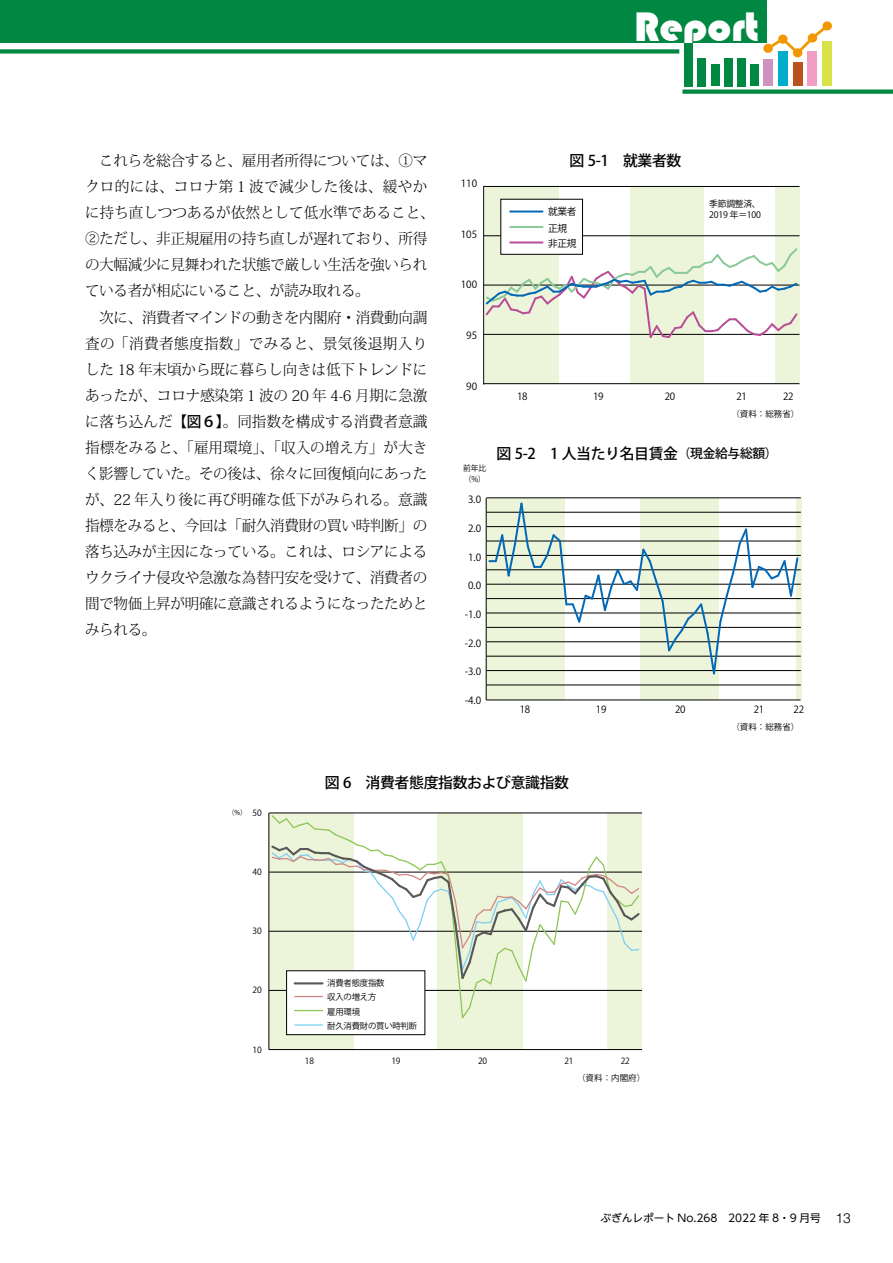
<style>
.page{position:relative;width:893px;height:1263px;background:#fff}
.page>*{position:absolute;margin:0;border:0;box-sizing:border-box;transform-origin:0 0}
.t1{font:42.45px "Bauhaus 93";color:#fff}
.t2{font:300 14.85px/26.1px "Koz Min Pr 6 N";letter-spacing:-.025em;color:#000}
.t3{font:500 14.85px "Koz Go Pr 6 N";letter-spacing:-.025em;color:#000}
.t4{font:10.65px "UD Shin Go NT Pro";color:#000}
.t5{font:9.9px/17.1px "Koz Go Pr 6 N";letter-spacing:-.025em;color:#000}
.t6{font:8.85px/10.9px "Koz Go Pr 6 N";letter-spacing:-.025em;color:#000}
.t7{font:8.55px/14.4px "Koz Go Pr 6 N";letter-spacing:-.025em;color:#000}
.t8{font:7.95px/10.9px "Koz Go Pr 6 N";color:#000}
.t9{font:6.9px "Koz Go Pr 6 N";color:#000}
.s1{font-family:"Koz Go Pr 6 N";font-weight:500}
.s2{font-size:12.75px}
.s3{font-family:"Helvetica LT Std";font-weight:300;font-size:13.8px}
</style>
<div class="page">
<div style="left:0;top:0;width:766px;height:43px;background:#008842"></div>
<div style="left:822px;top:41px;width:10px;height:45px;background:#dae24a"></div>
<div style="left:808px;top:52px;width:9px;height:34px;background:#f19ec2"></div>
<div style="left:793px;top:63px;width:9px;height:23px;background:#ba511f"></div>
<div style="left:778px;top:52px;width:10px;height:34px;background:#00aecc"></div>
<div style="left:763px;top:60px;width:10px;height:26px;background:#ce93bf"></div>
<svg style="left:763px;top:21px;width:69px;height:36px"></svg>
<div style="left:685px;top:43px;width:8px;height:43px;background:#008842"></div>
<div style="left:698px;top:58px;width:8px;height:28px;background:#008842"></div>
<div style="left:711px;top:65px;width:8px;height:21px;background:#008842"></div>
<div style="left:724px;top:58px;width:8px;height:28px;background:#008842"></div>
<div style="left:737px;top:58px;width:8px;height:28px;background:#008842"></div>
<div style="left:750px;top:65px;width:9px;height:21px;background:#008842"></div>
<div style="left:0;top:49px;width:679px;height:5px;background:#008842"></div>
<svg style="left:682px;top:90px;width:211px;height:4px"></svg>
<div style="left:485px;top:186px;width:73px;height:198px;background:#ecf4d9"></div>
<div style="left:486px;top:498px;width:79px;height:202px;background:#ecf4d9"></div>
<div style="left:641px;top:498px;width:78px;height:202px;background:#ecf4d9"></div>
<div style="left:797px;top:498px;width:5px;height:202px;background:#ecf4d9"></div>
<div style="left:630px;top:186px;width:73px;height:198px;background:#ecf4d9"></div>
<div style="left:775px;top:186px;width:25px;height:198px;background:#ecf4d9"></div>
<hr style="left:484px;top:186px;width:315px;height:1px;background:#000">
<hr style="left:484px;top:235px;width:315px;height:1px;background:#000">
<hr style="left:484px;top:383px;width:315px;height:1px;background:#000">
<hr style="left:483px;top:186px;width:1px;height:198px;background:#000">
<svg style="left:484px;top:246px;width:315px;height:94px"></svg>
<div style="left:501px;top:199px;width:81px;height:55px;background:#fff"></div>
<hr style="left:510px;top:226px;width:33px;height:2px;background:#89c997">
<hr style="left:510px;top:211px;width:33px;height:2px;background:#0068b7">
<hr style="left:510px;top:241px;width:33px;height:2px;background:#b84c97">
<hr style="left:486px;top:700px;width:315px;height:1px;background:#000">
<hr style="left:486px;top:498px;width:1px;height:202px;background:#000">
<hr style="left:487px;top:685px;width:314px;height:1px;background:#000">
<hr style="left:487px;top:670px;width:314px;height:1px;background:#000">
<hr style="left:487px;top:656px;width:314px;height:1px;background:#000">
<hr style="left:487px;top:641px;width:314px;height:1px;background:#000">
<hr style="left:487px;top:627px;width:314px;height:1px;background:#000">
<hr style="left:487px;top:613px;width:314px;height:1px;background:#000">
<hr style="left:487px;top:598px;width:314px;height:1px;background:#000">
<hr style="left:487px;top:584px;width:314px;height:1px;background:#000">
<hr style="left:487px;top:569px;width:314px;height:1px;background:#000">
<hr style="left:487px;top:555px;width:314px;height:1px;background:#000">
<hr style="left:487px;top:541px;width:314px;height:1px;background:#000">
<hr style="left:487px;top:526px;width:314px;height:1px;background:#000">
<hr style="left:487px;top:512px;width:314px;height:1px;background:#000">
<hr style="left:487px;top:498px;width:314px;height:1px;background:#000">
<svg style="left:489px;top:501px;width:311px;height:175px"></svg>
<div style="left:269px;top:813px;width:85px;height:236px;background:#ecf4d9"></div>
<div style="left:438px;top:813px;width:85px;height:236px;background:#ecf4d9"></div>
<div style="left:607px;top:813px;width:35px;height:236px;background:#ecf4d9"></div>
<hr style="left:269px;top:1049px;width:373px;height:1px;background:#000">
<hr style="left:269px;top:813px;width:1px;height:236px;background:#000">
<hr style="left:269px;top:813px;width:373px;height:1px;background:#000">
<div style="left:287px;top:971px;width:138px;height:64px;background:#fff"></div>
<div style="left:286px;top:970px;width:139px;height:65px;border:1px solid #000"></div>
<hr style="left:295px;top:1024px;width:27px;height:2px;background:#7ecef4">
<svg style="left:270px;top:814px;width:372px;height:205px"></svg>
<h1 class="t1" style="left:634px;top:3px;width:127px">Report</h1>
<p class="t2" style="left:85px;top:148px;width:351px">　これらを総合すると、雇用者所得については、①マクロ的には、コロナ第 1 波で減少した後は、緩やかに持ち直しつつあるが依然として低水準であること、<br>②ただし、非正規雇用の持ち直しが遅れており、所得の大幅減少に見舞われた状態で厳しい生活を強いられている者が相応にいること、が読み取れる。<br>　次に、消費者マインドの動きを内閣府・消費動向調査の「消費者態度指数」でみると、景気後退期入りした 18 年末頃から既に暮らし向きは低下トレンドにあったが、コロナ感染第 1 波の 20 年 4-6 月期に急激に落ち込んだ<span class="s1">【図６】</span>。同指数を構成する消費者意識指標をみると、「雇用環境」、「収入の増え方」が大きく影響していた。その後は、徐々に回復傾向にあったが、22 年入り後に再び明確な低下がみられる。意識指標をみると、今回は「耐久消費財の買い時判断」の落ち込みが主因になっている。これは、ロシアによるウクライナ侵攻や急激な為替円安を受けて、消費者の間で物価上昇が明確に意識されるようになったためとみられる。</p>
<p class="t3" style="left:570px;top:152px;width:113px">図 5-1　就業者数</p>
<p class="t5" style="left:461px;top:175px;width:18px">110</p>
<p class="t6" style="left:709px;top:199px;width:53px">季節調整済、<br>2019 年＝100</p>
<p class="t5" style="left:548px;top:203px;width:30px">就業者正規</p>
<p class="t5" style="left:548px;top:235px;width:30px">非正規</p>
<p class="t5" style="left:461px;top:226px;width:18px">105</p>
<p class="t5" style="left:461px;top:276px;width:18px">100</p>
<p class="t5" style="left:466px;top:327px;width:12px">95</p>
<p class="t5" style="left:466px;top:378px;width:12px">90</p>
<p class="t5" style="left:517px;top:388px;width:12px">18</p>
<p class="t5" style="left:593px;top:388px;width:12px">19</p>
<p class="t5" style="left:665px;top:388px;width:12px">20</p>
<p class="t5" style="left:736px;top:388px;width:12px">21</p>
<p class="t5" style="left:783px;top:388px;width:12px">22</p>
<p class="t7" style="left:731px;top:407px;width:70px">（資料：総務省）</p>
<p class="t3" style="left:497px;top:445px;width:283px">図 5-2　1 人当たり名目賃金<span class="s2">（現金給与総額）</span></p>
<p class="t8" style="left:463px;top:463px;width:24px">前年比（%）</p>
<p class="t5" style="left:468px;top:491px;width:15px">3.0</p>
<p class="t5" style="left:468px;top:520px;width:15px">2.0</p>
<p class="t5" style="left:468px;top:549px;width:15px">1.0</p>
<p class="t5" style="left:468px;top:577px;width:15px">0.0</p>
<p class="t5" style="left:465px;top:606px;width:18px">-1.0</p>
<p class="t5" style="left:465px;top:635px;width:18px">-2.0</p>
<p class="t5" style="left:465px;top:663px;width:18px">-3.0</p>
<p class="t5" style="left:465px;top:692px;width:18px">-4.0</p>
<p class="t5" style="left:520px;top:701px;width:12px">18</p>
<p class="t5" style="left:596px;top:701px;width:12px">19</p>
<p class="t5" style="left:675px;top:701px;width:12px">20</p>
<p class="t5" style="left:754px;top:701px;width:12px">21</p>
<p class="t5" style="left:794px;top:701px;width:12px">22</p>
<p class="t7" style="left:731px;top:720px;width:70px">（資料：総務省）</p>
<p class="t9" style="left:228px;top:808px;width:20px">（%）</p>
<p class="t7" style="left:252px;top:806px;width:11px">50</p>
<p class="t7" style="left:252px;top:865px;width:11px">40</p>
<p class="t7" style="left:252px;top:924px;width:11px">30</p>
<p class="t7" style="left:252px;top:983px;width:11px">20</p>
<p class="t7" style="left:252px;top:1042px;width:11px">10</p>
<p class="t3" style="left:325px;top:774px;width:246px">図 6　消費者態度指数および意識指数</p>
<p class="t7" style="left:327px;top:976px;width:91px">消費者態度指数<br>収入の増え方<br>雇用環境<br>耐久消費財の買い時判断</p>
<p class="t7" style="left:305px;top:1054px;width:11px">18</p>
<p class="t7" style="left:391px;top:1054px;width:11px">19</p>
<p class="t7" style="left:478px;top:1054px;width:11px">20</p>
<p class="t7" style="left:565px;top:1054px;width:11px">21</p>
<p class="t7" style="left:621px;top:1054px;width:11px">22</p>
<p class="t7" style="left:577px;top:1071px;width:70px">（資料：内閣府）</p>
<p class="t4" style="left:600px;top:1210px;width:252px">ぶぎんレポート No.268　2022 年 8・9 月号 <span class="s3">13</span></p>
</div>
